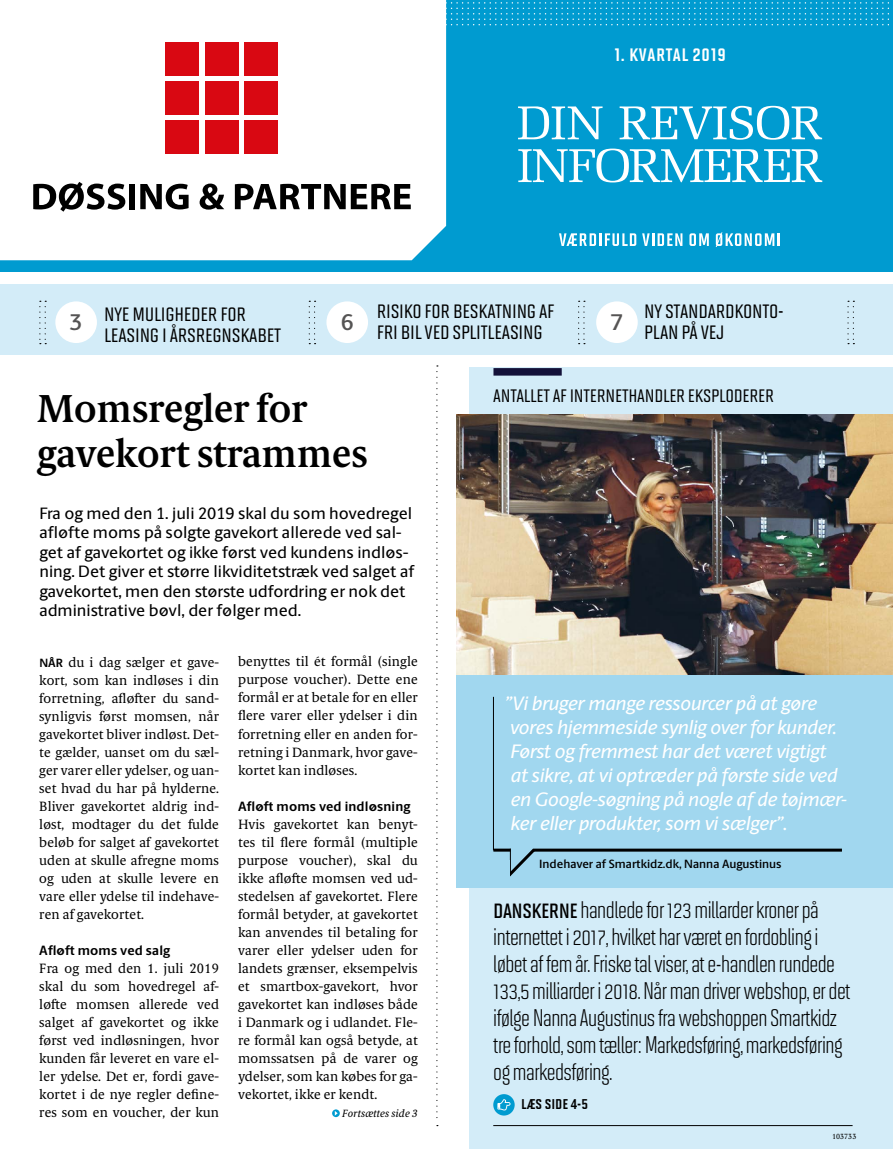
<style>
.page{position:relative;width:893px;height:1149px;background:#fff}
.page>*{position:absolute;margin:0;border:0;box-sizing:border-box;transform-origin:0 0}
.t1{font:600 39px/45px "Berling Serif Text";color:#000}
.t2{font:24px/27px "Solano Gothic MVB";letter-spacing:-.02em;color:#000}
.t3{font:600 22.8px "Berling Sans";color:#555454}
.t4{font:22.5px/21px "Solano Gothic MVB Md SC";letter-spacing:-.01em;color:#000}
.t5{font:21px "Solano Gothic MVB Md SC";letter-spacing:-.01em;color:#000}
.t6{font:21px "Solano Gothic MVB Bd SC";letter-spacing:.03em;color:#fff}
.t7{font:italic 500 19.5px/24px "Berling Sans";letter-spacing:-.01em;color:#fff}
.t8{font:500 16.5px/19.5px "Berling Sans";color:#000}
.t9{font:16.5px "Solano Gothic MVB Bd SC";color:#000}
.t10{font:13.5px/18px "Berling Serif Text";letter-spacing:.01em;color:#000;text-align:justify}
.t11{font:700 13.5px "Berling Sans";letter-spacing:.01em;color:#000}
.t12{font:600 12px "Berling Sans";color:#000}
.t13{font:italic 10.5px "Berling Serif Text";letter-spacing:.01em;color:#000}
.t14{font:7.5px "Berling Serif Text";color:#000}
.s1{font-family:"Berling Sans";font-weight:700;font-size:12px}
.s2{font-family:"Solano Gothic MVB Sb SC"}
</style>
<div class="page">
<div style="left:469px;top:367px;width:424px;height:781px;background:#d3ecf8"></div>
<div style="left:0;top:284px;width:893px;height:70px;background:#d3ecf8"></div>
<svg style="left:847px;top:300px;width:7px;height:44px"></svg>
<svg style="left:436px;top:365px;width:2px;height:753px"></svg>
<div style="left:456px;top:614px;width:437px;height:273px;background:#a1d7ef"></div>
<img style="left:456px;top:415px;width:437px;height:259px">
<hr style="left:493px;top:696px;width:1px;height:154px;background:#000">
<div style="left:493px;top:368px;width:69px;height:7px;background:#131139"></div>
<hr style="left:493px;top:1124px;width:360px;height:1px;background:#000">
<svg style="left:493px;top:1093px;width:22px;height:22px"></svg>
<svg style="left:497px;top:1098px;width:13px;height:12px"></svg>
<div style="left:55px;top:301px;width:42px;height:42px;background:#fff;border-radius:50%"></div>
<svg style="left:39px;top:300px;width:7px;height:44px"></svg>
<div style="left:326px;top:301px;width:42px;height:42px;background:#fff;border-radius:50%"></div>
<svg style="left:309px;top:300px;width:7px;height:44px"></svg>
<div style="left:596px;top:301px;width:42px;height:42px;background:#fff;border-radius:50%"></div>
<svg style="left:578px;top:300px;width:7px;height:44px"></svg>
<svg style="left:332px;top:1108px;width:8px;height:8px"></svg>
<svg style="left:335px;top:1110px;width:3px;height:5px"></svg>
<div style="left:0;top:0;width:893px;height:271px;background:#009bd0"></div>
<div style="left:0;top:0;width:446px;height:260px;background:#fff"></div>
<svg style="left:518px;top:106px;width:304px;height:34px"></svg>
<svg style="left:559px;top:233px;width:77px;height:13px"></svg>
<svg style="left:642px;top:233px;width:40px;height:13px"></svg>
<svg style="left:689px;top:233px;width:20px;height:13px"></svg>
<svg style="left:716px;top:232px;width:64px;height:15px"></svg>
<div style="left:29px;top:174px;width:389px;height:41px;background:#fff"></div>
<svg style="left:33px;top:182px;width:92px;height:30px"></svg>
<div style="left:129px;top:184px;width:6px;height:25px;background:#000"></div>
<svg style="left:140px;top:184px;width:49px;height:25px"></svg>
<svg style="left:200px;top:183px;width:24px;height:26px"></svg>
<svg style="left:235px;top:184px;width:176px;height:25px"></svg>
<svg style="left:518px;top:148px;width:304px;height:34px"></svg>
<svg style="left:493px;top:848px;width:349px;height:29px"></svg>
<div style="left:146px;top:37px;width:142px;height:123px;background:#fff"></div>
<div style="left:166px;top:42px;width:33px;height:33px;background:#d90812"></div>
<div style="left:205px;top:42px;width:33px;height:33px;background:#d90812"></div>
<div style="left:244px;top:42px;width:33px;height:33px;background:#d90812"></div>
<div style="left:166px;top:81px;width:33px;height:33px;background:#d90812"></div>
<div style="left:205px;top:81px;width:33px;height:33px;background:#d90812"></div>
<div style="left:244px;top:81px;width:33px;height:33px;background:#d90812"></div>
<div style="left:166px;top:120px;width:33px;height:33px;background:#d90812"></div>
<div style="left:205px;top:120px;width:33px;height:33px;background:#d90812"></div>
<div style="left:244px;top:120px;width:33px;height:33px;background:#d90812"></div>
<svg style="left:230px;top:0;width:659px;height:28px"></svg>
<svg style="left:0;top:14px;width:1px;height:27px"></svg>
<h3 class="t6" style="left:614px;top:42px;width:113px">1. KVARTAL 2019</h3>
<h3 class="t3" style="left:70px;top:308px;width:15px">3</h3>
<h3 class="t4" style="left:377px;top:300px;width:179px">RISIKO FOR BESKATNING AF<br>FRI BIL VED SPLITLEASING</h3>
<h3 class="t3" style="left:341px;top:308px;width:15px">6</h3>
<h3 class="t4" style="left:644px;top:300px;width:141px">NY STANDARDKONTO-<br>PLAN PÅ VEJ</h3>
<h3 class="t4" style="left:104px;top:303px;width:178px">NYE MULIGHEDER FOR<br>LEASING I ÅRSREGNSKABET</h3>
<h3 class="t3" style="left:610px;top:308px;width:15px">7</h3>
<h1 class="t1" style="left:37px;top:386px;width:332px">Momsregler for gavekort strammes</h1>
<p class="t8" style="left:39px;top:503px;width:377px">Fra og med den 1. juli 2019 skal du som hovedregel afløfte moms på solgte gavekort allerede ved sal&shy;get af gavekortet og ikke først ved kundens indløs&shy;ning. Det giver et større likviditetstræk ved salget af gavekortet, men den største udfordring er nok det administrative bøvl, der følger med.</p>
<p class="t10" style="left:39px;top:652px;width:181px"><span class="s1">NÅR</span> du i dag sælger et gave&shy;kort, som kan indløses i din forretning, afløfter du sand&shy;synligvis først momsen, når gavekortet bliver indløst. Det&shy;te gælder, uanset om du sæl&shy;ger varer eller ydelser, og uan&shy;set hvad du har på hylderne.<br>Bliver gavekortet aldrig ind&shy;løst, modtager du det fulde beløb for salget af gavekortet uden at skulle afregne moms og uden at skulle levere en vare eller ydelse til indehave&shy;ren af gavekortet.</p>
<p class="t11" style="left:39px;top:941px;width:132px">Afløft moms ved salg</p>
<p class="t10" style="left:39px;top:958px;width:181px">Fra og med den 1. juli 2019 skal du som hovedregel af&shy;løfte momsen allerede ved salget af gavekortet og ikke først ved indløsningen, hvor kunden får leveret en vare el&shy;ler ydelse. Det er, fordi gave&shy;kortet i de nye regler define&shy;res som en voucher, der kun</p>
<p class="t10" style="left:238px;top:652px;width:181px">benyttes til ét formål (single purpose voucher). Dette ene formål er at betale for en eller flere varer eller ydelser i din forretning eller en anden for&shy;retning i Danmark, hvor gave&shy;kortet kan indløses.</p>
<p class="t11" style="left:238px;top:797px;width:174px">Afløft moms ved indløsning</p>
<p class="t10" style="left:238px;top:814px;width:181px">Hvis gavekortet kan benyt&shy;tes til flere formål (multiple purpose voucher), skal du ikke afløfte momsen ved ud&shy;stedelsen af gavekortet. Flere formål betyder, at gavekortet kan anvendes til betaling for varer eller ydelser uden for landets grænser, eksempelvis et smartbox-gavekort, hvor gavekortet kan indløses både i Danmark og i udlandet. Fle&shy;re formål kan også betyde, at momssatsen på de varer og ydelser, som kan købes for ga&shy;vekortet, ikke er kendt.</p>
<p class="t13" style="left:342px;top:1106px;width:77px">Fortsættes side 3</p>
<h3 class="t5" style="left:493px;top:383px;width:282px">ANTALLET AF INTERNETHANDLER EKSPLODERER</h3>
<p class="t7" style="left:505px;top:691px;width:343px">”Vi bruger mange ressourcer på at gøre vores hjemmeside synlig over for kunder.<br>Først og fremmest har det været vigtigt<br>at sikre, at vi optræder på første side ved en Google-søgning på nogle af de tøjmær&shy;ker eller produkter, som vi sælger”.</p>
<p class="t12" style="left:539px;top:856px;width:244px">Indehaver af Smartkidz.dk, Nanna Augustinus</p>
<p class="t2" style="left:493px;top:896px;width:359px"><span class="s2">DANSKERNE</span> handlede for 123 millarder kroner på internettet i 2017, hvilket har været en fordobling i løbet af fem år. Friske tal viser, at e-handlen rundede 133,5 milliarder i 2018. Når man driver webshop, er det ifølge Nanna Augustinus fra webshoppen Smartkidz tre forhold, som tæller: Markedsføring, markedsføring og markedsføring.</p>
<p class="t9" style="left:521px;top:1094px;width:68px">LÆS SIDE 4-5</p>
<p class="t14" style="left:832px;top:1131px;width:26px">103733</p>
</div>
